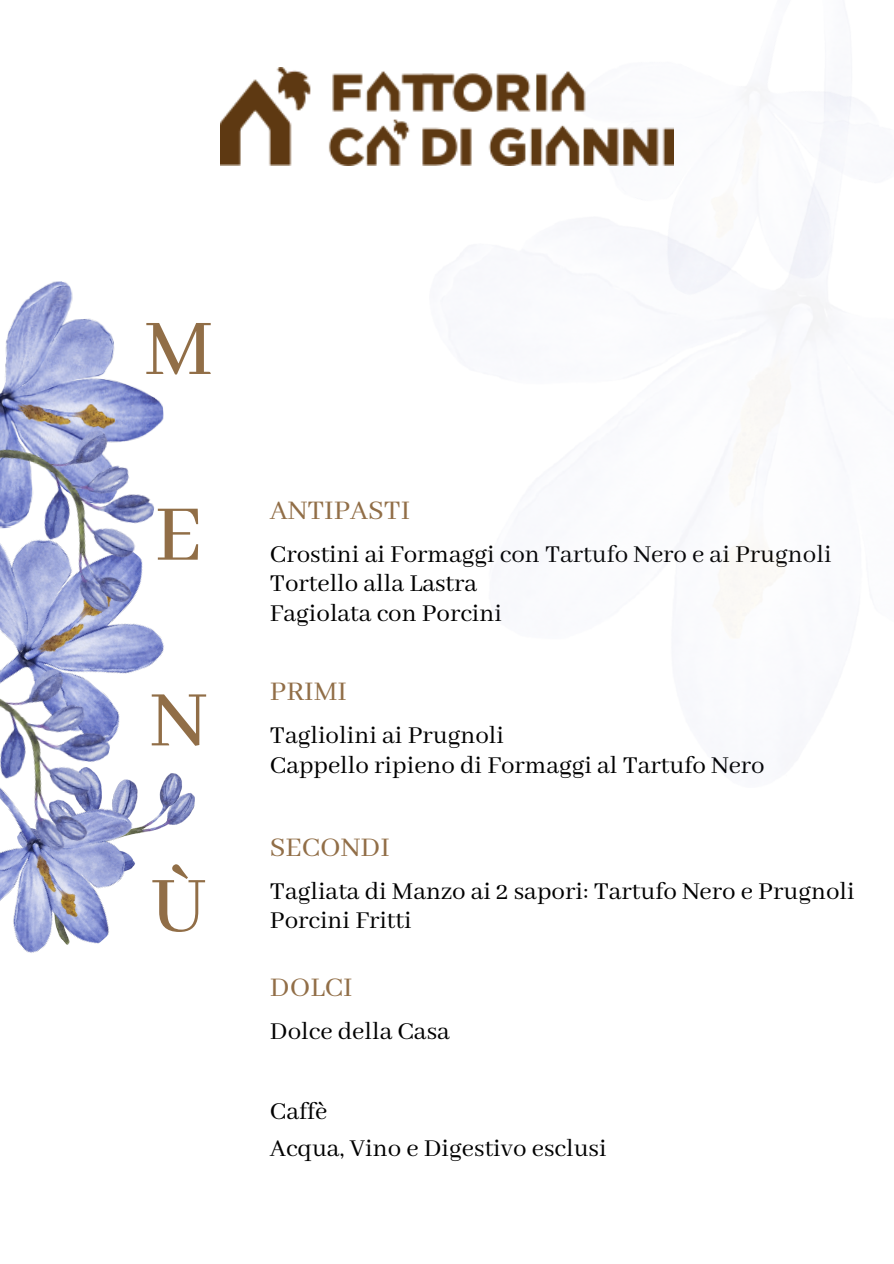
<style>
.page{position:relative;width:894px;height:1264px;background:#fff}
.page>*{position:absolute;margin:0;border:0;box-sizing:border-box;transform-origin:0 0}
.t1{font:500 87px/185.7px "Abhaya Libre";color:#916e47}
.t2{font:30px "Abhaya Libre";color:#916e47}
.t3{font:27px/29.2px "Abhaya Libre";color:#000}
</style>
<div class="page">
<img style="left:0;top:281px;width:163px;height:127px">
<img style="left:0;top:618px;width:195px;height:194px">
<img style="left:0;top:726px;width:177px;height:227px">
<img style="left:0;top:408px;width:164px;height:210px">
<img style="left:0;top:647px;width:123px;height:209px">
<img style="left:530px;top:87px;width:322px;height:257px">
<img style="left:220px;top:67px;width:453px;height:98px">
<h1 class="t1" style="left:144px;top:259px;width:70px">M<br>E<br>N<br>Ù</h1>
<p class="t2" style="left:270px;top:494px;width:142px">ANTIPASTI</p>
<p class="t3" style="left:270px;top:540px;width:563px">Crostini ai Formaggi con Tartufo Nero e ai Prugnoli<br>Tortello alla Lastra<br>Fagiolata con Porcini</p>
<p class="t2" style="left:270px;top:675px;width:79px">PRIMI</p>
<p class="t3" style="left:270px;top:722px;width:496px">Tagliolini ai Prugnoli<br>Cappello ripieno di Formaggi al Tartufo Nero</p>
<p class="t2" style="left:270px;top:830px;width:121px">SECONDI</p>
<p class="t3" style="left:270px;top:877px;width:586px">Tagliata di Manzo ai 2 sapori: Tartufo Nero e Prugnoli<br>Porcini Fritti</p>
<h3 class="t2" style="left:270px;top:971px;width:84px">DOLCI</h3>
<h2 class="t3" style="left:270px;top:1017px;width:181px">Dolce della Casa</h2>
<p class="t3" style="left:270px;top:1097px;width:59px">Caffè</p>
<h2 class="t3" style="left:270px;top:1134px;width:338px">Acqua, Vino e Digestivo esclusi</h2>
</div>
